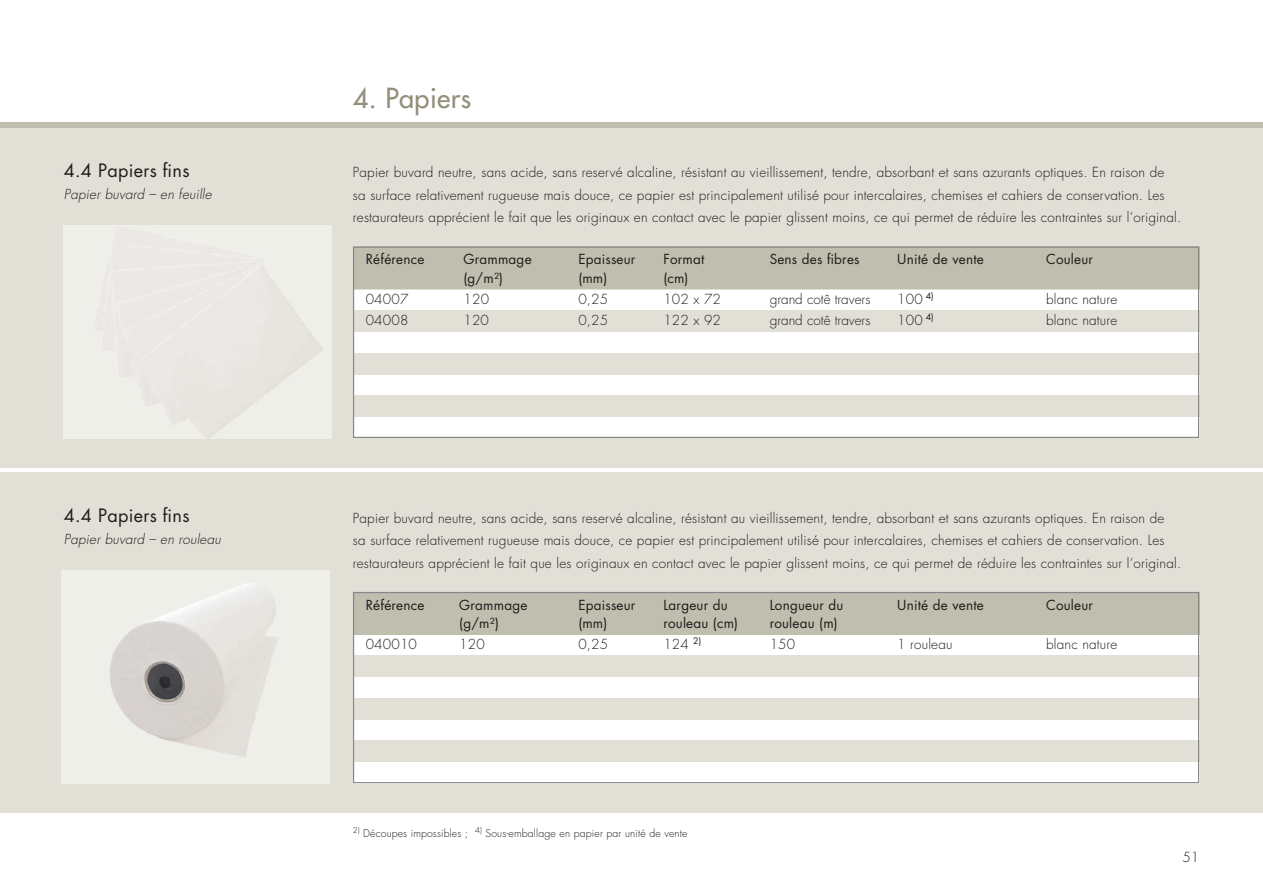
<style>
.page{position:relative;width:1263px;height:893px;background:#fff}
.page>*{position:absolute;margin:0;border:0;box-sizing:border-box;transform-origin:0 0}
.t1{font:500 27px "Futura Std";letter-spacing:.015em;color:#928f7a}
.t2{font:18px "Futura Std";letter-spacing:.015em;color:#1d1d1b}
.t3{font:300 13.5px/22.5px "Futura Std";letter-spacing:.015em;color:#1d1d1b}
.t4{font:13.5px "Futura Std";letter-spacing:.015em;color:#1d1d1b}
.t5{font:italic 300 13.5px "Futura Std";letter-spacing:.015em;color:#1d1d1b}
.t6{font:300 10.5px "Futura Std";letter-spacing:.015em;color:#1d1d1b}
</style>
<div class="page">
<div style="left:0;top:128px;width:1263px;height:340px;background:#e1dfd6"></div>
<div style="left:0;top:473px;width:1263px;height:340px;background:#e1dfd6"></div>
<div style="left:0;top:122px;width:1263px;height:6px;background:#c0beae"></div>
<div style="left:353px;top:247px;width:846px;height:191px;background:#fff"></div>
<div style="left:353px;top:310px;width:846px;height:22px;background:#e1dfd6"></div>
<div style="left:353px;top:353px;width:846px;height:21px;background:#e1dfd6"></div>
<div style="left:353px;top:395px;width:846px;height:22px;background:#e1dfd6"></div>
<div style="left:353px;top:247px;width:846px;height:42px;background:#c0beae"></div>
<div style="left:353px;top:247px;width:846px;height:191px;border:1px solid #878787"></div>
<div style="left:353px;top:592px;width:846px;height:191px;background:#fff"></div>
<div style="left:353px;top:656px;width:846px;height:21px;background:#e1dfd6"></div>
<div style="left:353px;top:698px;width:846px;height:21px;background:#e1dfd6"></div>
<div style="left:353px;top:741px;width:846px;height:21px;background:#e1dfd6"></div>
<div style="left:353px;top:592px;width:846px;height:42px;background:#c0beae"></div>
<div style="left:353px;top:592px;width:846px;height:191px;border:1px solid #878787"></div>
<div style="left:64px;top:226px;width:268px;height:212px;background:#edeae6"></div>
<img style="left:62px;top:571px;width:268px;height:212px">
<h2 class="t2" style="left:64px;top:159px;width:127px">4.4 Papiers fins</h2>
<p class="t5" style="left:64px;top:186px;width:149px">Papier buvard – en feuille</p>
<h2 class="t2" style="left:64px;top:504px;width:127px">4.4 Papiers fins</h2>
<p class="t5" style="left:64px;top:531px;width:159px">Papier buvard – en rouleau</p>
<h1 class="t1" style="left:353px;top:81px;width:120px">4. Papiers</h1>
<p class="t3" style="left:353px;top:161px;width:830px">Papier buvard neutre, sans acide, sans reservé alcaline, résistant au vieillissement, tendre, absorbant et sans azurants optiques. En raison de<br>sa surface relativement rugueuse mais douce, ce papier est principalement utilisé pour intercalaires, chemises et cahiers de conservation. Les restaurateurs apprécient le fait que les originaux en contact avec le papier glissent moins, ce qui permet de réduire les contraintes sur l‘original.</p>
<p class="t4" style="left:366px;top:251px;width:60px">Référence</p>
<p class="t4" style="left:463px;top:251px;width:70px">Grammage</p>
<p class="t4" style="left:578px;top:251px;width:59px">Epaisseur</p>
<p class="t4" style="left:663px;top:251px;width:43px">Format</p>
<p class="t4" style="left:770px;top:251px;width:91px">Sens des fibres</p>
<p class="t4" style="left:897px;top:251px;width:88px">Unité de vente</p>
<p class="t4" style="left:1046px;top:251px;width:48px">Couleur</p>
<p class="t4" style="left:463px;top:269px;width:41px">(g/m²)</p>
<p class="t4" style="left:578px;top:269px;width:31px">(mm)</p>
<p class="t4" style="left:663px;top:269px;width:27px">(cm)</p>
<p class="t3" style="left:366px;top:288px;width:44px">04007</p>
<p class="t3" style="left:463px;top:288px;width:27px">120</p>
<p class="t3" style="left:578px;top:288px;width:31px">0,25</p>
<p class="t3" style="left:663px;top:288px;width:59px">102 x 72</p>
<p class="t3" style="left:770px;top:288px;width:102px">grand cotê travers</p>
<p class="t3" style="left:897px;top:288px;width:38px">100 <sup>4)</sup></p>
<p class="t3" style="left:1046px;top:288px;width:73px">blanc nature</p>
<p class="t3" style="left:366px;top:309px;width:44px">04008</p>
<p class="t3" style="left:463px;top:309px;width:27px">120</p>
<p class="t3" style="left:578px;top:309px;width:31px">0,25</p>
<p class="t3" style="left:663px;top:309px;width:59px">122 x 92</p>
<p class="t3" style="left:770px;top:309px;width:102px">grand cotê travers</p>
<p class="t3" style="left:897px;top:309px;width:38px">100 <sup>4)</sup></p>
<p class="t3" style="left:1046px;top:309px;width:73px">blanc nature</p>
<p class="t3" style="left:353px;top:507px;width:830px">Papier buvard neutre, sans acide, sans reservé alcaline, résistant au vieillissement, tendre, absorbant et sans azurants optiques. En raison de<br>sa surface relativement rugueuse mais douce, ce papier est principalement utilisé pour intercalaires, chemises et cahiers de conservation. Les restaurateurs apprécient le fait que les originaux en contact avec le papier glissent moins, ce qui permet de réduire les contraintes sur l‘original.</p>
<p class="t4" style="left:366px;top:596px;width:60px">Référence</p>
<p class="t4" style="left:459px;top:596px;width:70px">Grammage</p>
<p class="t4" style="left:578px;top:596px;width:59px">Epaisseur</p>
<p class="t4" style="left:663px;top:596px;width:66px">Largeur du</p>
<p class="t4" style="left:770px;top:596px;width:75px">Longueur du</p>
<p class="t4" style="left:897px;top:596px;width:88px">Unité de vente</p>
<p class="t4" style="left:1046px;top:596px;width:48px">Couleur</p>
<p class="t4" style="left:459px;top:614px;width:41px">(g/m²)</p>
<p class="t4" style="left:578px;top:614px;width:31px">(mm)</p>
<p class="t4" style="left:663px;top:614px;width:76px">rouleau (cm)</p>
<p class="t4" style="left:770px;top:614px;width:70px">rouleau (m)</p>
<p class="t3" style="left:366px;top:633px;width:53px">040010</p>
<p class="t3" style="left:459px;top:633px;width:27px">120</p>
<p class="t3" style="left:578px;top:633px;width:31px">0,25</p>
<p class="t3" style="left:663px;top:633px;width:39px">124 <sup>2)</sup></p>
<p class="t3" style="left:770px;top:633px;width:27px">150</p>
<p class="t3" style="left:897px;top:633px;width:57px">1 rouleau</p>
<p class="t3" style="left:1046px;top:633px;width:73px">blanc nature</p>
<p class="t6" style="left:353px;top:827px;width:336px"><sup>2)</sup> Découpes impossibles ; <sup>4)</sup> Sous-emballage en papier par unité de vente</p>
<p class="t3" style="left:1182px;top:846px;width:18px">51</p>
</div>
